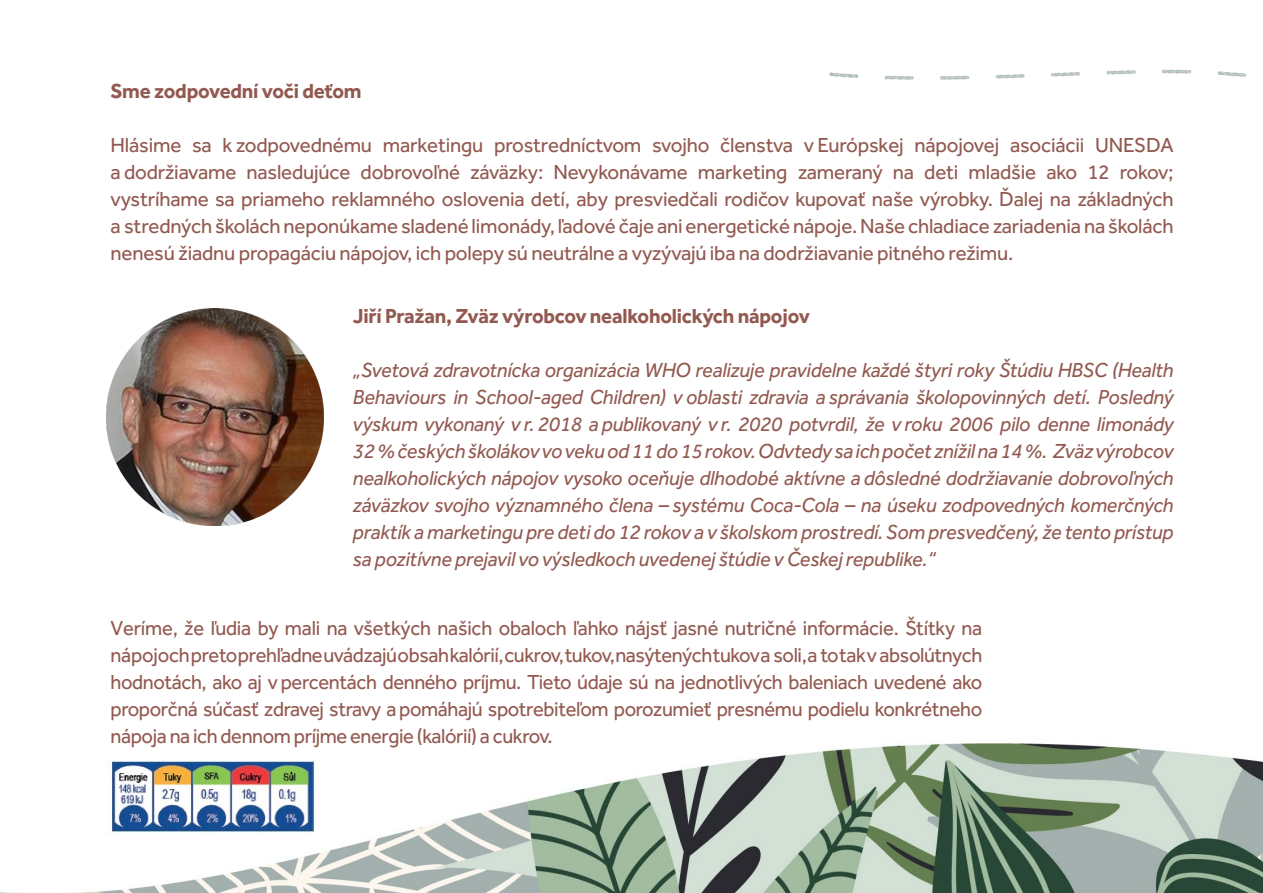
<style>
.page{position:relative;width:1263px;height:893px;background:#fff}
.page>*{position:absolute;margin:0;border:0;box-sizing:border-box;transform-origin:0 0}
.t1{font:italic 21px/27px "Effra";letter-spacing:-.01em;color:#925950;text-align:justify}
.t2{font:21px/27px "Effra";letter-spacing:-.02em;color:#925950;text-align:justify}
.t3{font:21px/27px "Effra";letter-spacing:-.02em;color:#925950;text-align:justify;scale:.96 1}
.t4{font:700 21px "Effra";letter-spacing:-.01em;color:#925950}
</style>
<div class="page">
<img style="left:0;top:743px;width:1263px;height:150px">
<img style="left:106px;top:309px;width:217px;height:217px">
<img style="left:106px;top:761px;width:213px;height:72px">
<img style="left:829px;top:69px;width:418px;height:11px">
<p class="t4" style="left:111px;top:78px;width:253px">Sme zodpovední voči deťom</p>
<p class="t2" style="left:111px;top:131px;width:1065px">Hlásime sa k zodpovednému marketingu prostredníctvom svojho členstva v Európskej nápojovej asociácii UNESDA a dodržiavame nasledujúce dobrovoľné záväzky: Nevykonávame marketing zameraný na deti mladšie ako 12 rokov; vystríhame sa priameho reklamného oslovenia detí, aby presviedčali rodičov kupovať naše výrobky. Ďalej na základných a stredných školách neponúkame sladené limonády, ľadové čaje ani energetické nápoje. Naše chladiace zariadenia na školách nenesú žiadnu propagáciu nápojov, ich polepy sú neutrálne a vyzývajú iba na dodržiavanie pitného režimu.</p>
<p class="t4" style="left:353px;top:303px;width:458px">Jiří Pražan, Zväz výrobcov nealkoholických nápojov</p>
<p class="t1" style="left:353px;top:356px;width:822px">„Svetová zdravotnícka organizácia WHO realizuje pravidelne každé štyri roky Štúdiu HBSC (Health Behaviours in School-aged Children) v oblasti zdravia a správania školopovinných detí. Posledný výskum vykonaný v r. 2018 a publikovaný v r. 2020 potvrdil, že v roku 2006 pilo denne limonády 32 % českých školákov vo veku od 11 do 15 rokov. Odvtedy sa ich počet znížil na 14 %. Zväz výrobcov nealkoholických nápojov vysoko oceňuje dlhodobé aktívne a dôsledné dodržiavanie dobrovoľných záväzkov svojho významného člena – systému Coca-Cola – na úseku zodpovedných komerčných praktík a marketingu pre deti do 12 rokov a v školskom prostredí. Som presvedčený, že tento prístup sa pozitívne prejavil vo výsledkoch uvedenej štúdie v Českej republike.“</p>
<p class="t3" style="left:111px;top:614px;width:909px">Veríme, že ľudia by mali na všetkých našich obaloch ľahko nájsť jasné nutričné informácie. Štítky na nápojoch preto prehľadne uvádzajú obsah kalórií, cukrov, tukov, nasýtených tukov a soli, a to tak v absolútnych hodnotách, ako aj v percentách denného príjmu. Tieto údaje sú na jednotlivých baleniach uvedené ako proporčná súčasť zdravej stravy a pomáhajú spotrebiteľom porozumieť presnému podielu konkrétneho nápoja na ich dennom príjme energie (kalórií) a cukrov.</p>
</div>
